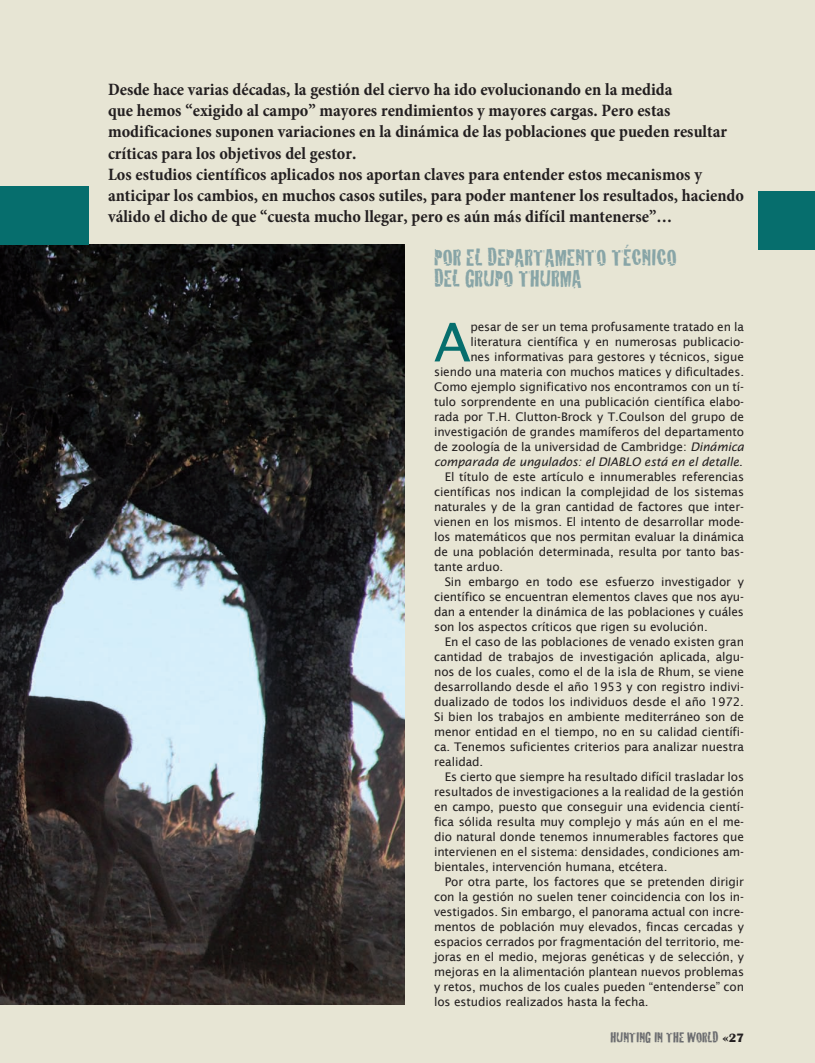
<style>
.page{position:relative;width:815px;height:1063px;background:#e7e5d4}
.page>*{position:absolute;margin:0;border:0;box-sizing:border-box;transform-origin:0 0}
.t1{font:53.38px "Lucida Sans";color:#066e6d}
.t2{font:24.38px/21.4px "Cracked";color:#88a5a7}
.t3{font:700 condensed 17.5px/21.2px "Minion Pro";color:#231f20}
.t4{font:15px "Cracked";color:#6c6d70}
.t5{font:11.88px "Lucida Sans";letter-spacing:-.01em;color:#231f20}
.t6{font:italic 11.88px "Lucida Sans";letter-spacing:-.01em;color:#231f20}
.s1{font-style:italic}
.s2{font-style:normal}
.s3{font-family:"Times";font-weight:700;font-size:12.5px;color:#231f20}
.s4{font-family:"Britannic";font-weight:700;font-size:12.5px;color:#231f20}
</style>
<div class="page">
<img style="left:0;top:244px;width:405px;height:760px">
<div style="left:0;top:186px;width:89px;height:58px;background:#066e6d"></div>
<div style="left:758px;top:192px;width:57px;height:58px;background:#066e6d"></div>
<p class="t3" style="left:108px;top:80px;width:638px">Desde hace varias décadas, la gestión del ciervo ha ido evolucionando en la medida<br>que hemos “exigido al campo” mayores rendimientos y mayores cargas. Pero estas modificaciones suponen variaciones en la dinámica de las poblaciones que pueden resultar críticas para los objetivos del gestor.<br>Los estudios científicos aplicados nos aportan claves para entender estos mecanismos y anticipar los cambios, en muchos casos sutiles, para poder mantener los resultados, haciendo válido el dicho de que “cuesta mucho llegar, pero es aún más difícil mantenerse”…</p>
<h2 class="t2" style="left:434px;top:246px;width:244px">POR EL DEPARTAMENTO TÉCNICO<br>DEL GRUPO THURMA</h2>
<h1 class="t1" style="left:434px;top:310px;width:38px">A</h1>
<p class="t5" style="left:470px;top:320px;width:275px">pesar de ser un tema profusamente tratado en la</p>
<p class="t5" style="left:470px;top:335px;width:275px">literatura científica y en numerosas publicacio-</p>
<p class="t5" style="left:470px;top:350px;width:275px">nes informativas para gestores y técnicos, sigue</p>
<p class="t5" style="left:434px;top:365px;width:311px">siendo una materia con muchos matices y dificultades.</p>
<p class="t5" style="left:434px;top:380px;width:312px">Como ejemplo significativo nos encontramos con un tí-</p>
<p class="t5" style="left:434px;top:395px;width:311px">tulo sorprendente en una publicación científica elabo-</p>
<p class="t5" style="left:434px;top:410px;width:311px">rada por T.H. Clutton-Brock y T.Coulson del grupo de</p>
<p class="t5" style="left:434px;top:425px;width:312px">investigación de grandes mamíferos del departamento</p>
<p class="t5" style="left:434px;top:440px;width:312px">de zoología de la universidad de Cambridge: <span class="s1">Dinámica</span></p>
<p class="t6" style="left:434px;top:455px;width:310px">comparada de ungulados: el DIABLO está en el detalle<span class="s2">.</span></p>
<p class="t5" style="left:445px;top:470px;width:301px">El título de este artículo e innumerables referencias</p>
<p class="t5" style="left:434px;top:485px;width:311px">científicas nos indican la complejidad de los sistemas</p>
<p class="t5" style="left:434px;top:500px;width:311px">naturales y de la gran cantidad de factores que inter-</p>
<p class="t5" style="left:434px;top:515px;width:311px">vienen en los mismos. El intento de desarrollar mode-</p>
<p class="t5" style="left:434px;top:530px;width:311px">los matemáticos que nos permitan evaluar la dinámica</p>
<p class="t5" style="left:434px;top:545px;width:311px">de una población determinada, resulta por tanto bas-</p>
<p class="t5" style="left:434px;top:560px;width:71px">tante arduo.</p>
<p class="t5" style="left:445px;top:575px;width:301px">Sin embargo en todo ese esfuerzo investigador y</p>
<p class="t5" style="left:434px;top:590px;width:312px">científico se encuentran elementos claves que nos ayu-</p>
<p class="t5" style="left:434px;top:605px;width:311px">dan a entender la dinámica de las poblaciones y cuáles</p>
<p class="t5" style="left:434px;top:620px;width:275px">son los aspectos críticos que rigen su evolución.</p>
<p class="t5" style="left:445px;top:635px;width:301px">En el caso de las poblaciones de venado existen gran</p>
<p class="t5" style="left:434px;top:650px;width:311px">cantidad de trabajos de investigación aplicada, algu-</p>
<p class="t5" style="left:434px;top:665px;width:311px">nos de los cuales, como el de la isla de Rhum, se viene</p>
<p class="t5" style="left:434px;top:680px;width:311px">desarrollando desde el año 1953 y con registro indivi-</p>
<p class="t5" style="left:434px;top:695px;width:311px">dualizado de todos los individuos desde el año 1972.</p>
<p class="t5" style="left:434px;top:710px;width:311px">Si bien los trabajos en ambiente mediterráneo son de</p>
<p class="t5" style="left:434px;top:725px;width:311px">menor entidad en el tiempo, no en su calidad científi-</p>
<p class="t5" style="left:434px;top:740px;width:311px">ca. Tenemos suficientes criterios para analizar nuestra</p>
<p class="t5" style="left:434px;top:755px;width:51px">realidad.</p>
<p class="t5" style="left:445px;top:770px;width:301px">Es cierto que siempre ha resultado difícil trasladar los</p>
<p class="t5" style="left:434px;top:785px;width:311px">resultados de investigaciones a la realidad de la gestión</p>
<p class="t5" style="left:434px;top:800px;width:311px">en campo, puesto que conseguir una evidencia cientí-</p>
<p class="t5" style="left:434px;top:815px;width:311px">fica sólida resulta muy complejo y más aún en el me-</p>
<p class="t5" style="left:434px;top:830px;width:311px">dio natural donde tenemos innumerables factores que</p>
<p class="t5" style="left:434px;top:845px;width:312px">intervienen en el sistema: densidades, condiciones am-</p>
<p class="t5" style="left:434px;top:860px;width:235px">bientales, intervención humana, etcétera.</p>
<p class="t5" style="left:445px;top:875px;width:301px">Por otra parte, los factores que se pretenden dirigir</p>
<p class="t5" style="left:434px;top:890px;width:311px">con la gestión no suelen tener coincidencia con los in-</p>
<p class="t5" style="left:434px;top:905px;width:311px">vestigados. Sin embargo, el panorama actual con incre-</p>
<p class="t5" style="left:434px;top:920px;width:311px">mentos de población muy elevados, fincas cercadas y</p>
<p class="t5" style="left:434px;top:935px;width:311px">espacios cerrados por fragmentación del territorio, me-</p>
<p class="t5" style="left:434px;top:950px;width:311px">joras en el medio, mejoras genéticas y de selección, y</p>
<p class="t5" style="left:434px;top:965px;width:311px">mejoras en la alimentación plantean nuevos problemas</p>
<p class="t5" style="left:434px;top:980px;width:311px">y retos, muchos de los cuales pueden “entenderse” con</p>
<p class="t5" style="left:434px;top:995px;width:216px">los estudios realizados hasta la fecha.</p>
<p class="t4" style="left:610px;top:1029px;width:135px">HUNTING IN THE WORLD <span class="s3">«</span><span class="s4">27</span></p>
</div>
